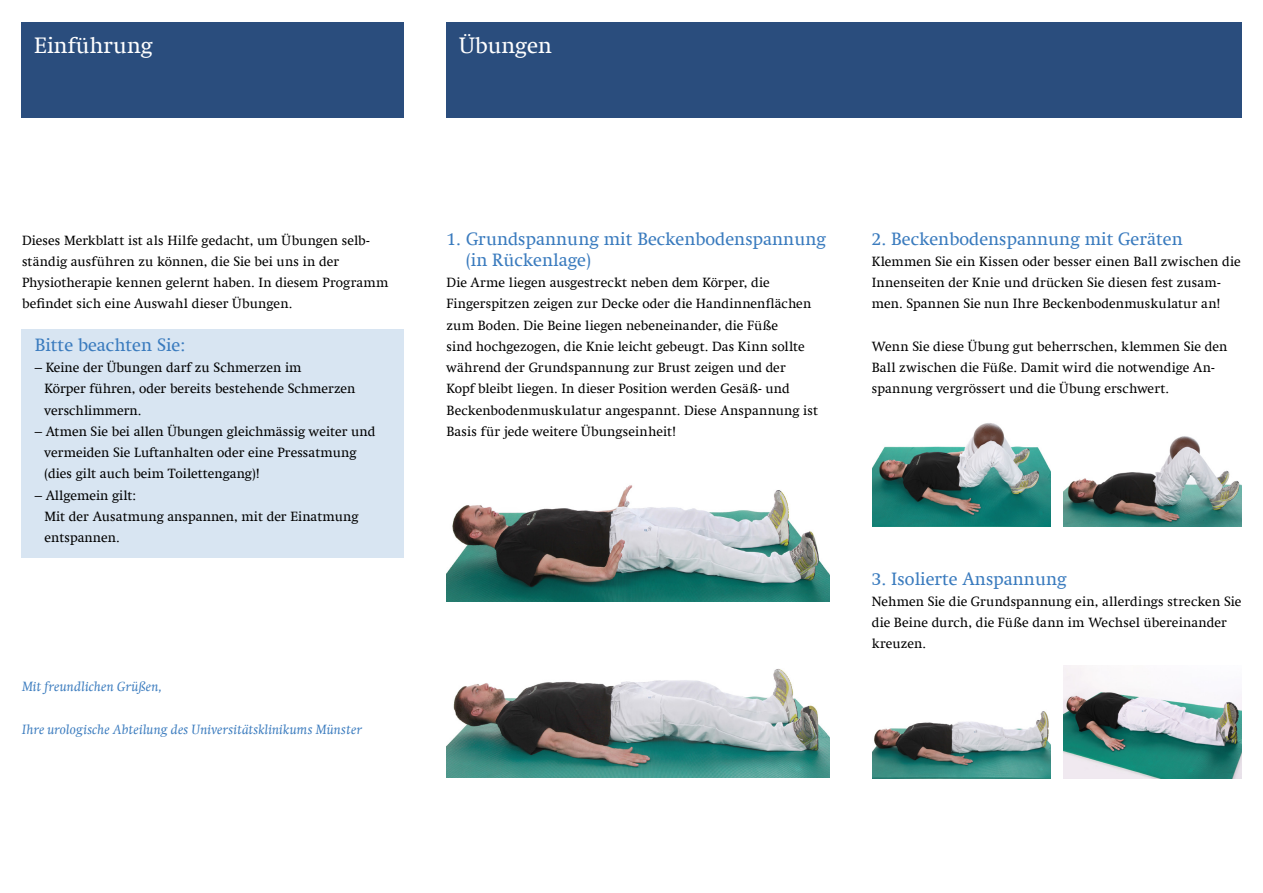
<style>
.page{position:relative;width:1263px;height:893px;background:#fff}
.page>*{position:absolute;margin:0;border:0;box-sizing:border-box;transform-origin:0 0}
.t1{font:22.5px "Swift Com";color:#fff}
.t2{font:18px/21.3px "Swift Com";color:#3a7bbe}
.t3{font:13.5px/21.3px "Swift Com";color:#000}
.t4{font:italic 13.5px "Swift Com";letter-spacing:.015em;color:#3a7bbe}
</style>
<div class="page">
<div style="left:21px;top:330px;width:383px;height:228px;background:#d8e5f2"></div>
<div style="left:21px;top:22px;width:383px;height:96px;background:#2a4d7d"></div>
<div style="left:446px;top:22px;width:796px;height:96px;background:#2a4d7d"></div>
<img style="left:446px;top:485px;width:383px;height:116px">
<img style="left:872px;top:423px;width:179px;height:103px">
<img style="left:872px;top:711px;width:179px;height:67px">
<img style="left:1063px;top:436px;width:179px;height:91px">
<img style="left:1063px;top:665px;width:179px;height:113px">
<img style="left:446px;top:669px;width:383px;height:109px">
<h1 class="t1" style="left:34px;top:32px;width:120px">Einführung</h1>
<h1 class="t1" style="left:459px;top:32px;width:94px">Übungen</h1>
<p class="t3" style="left:22px;top:229px;width:368px">Dieses Merkblatt ist als Hilfe gedacht, um Übungen selb&shy;ständig ausführen zu können, die Sie bei uns in der Physiotherapie kennen gelernt haben. In diesem Programm befindet sich eine Auswahl dieser Übungen.</p>
<h2 class="t2" style="left:35px;top:334px;width:152px">Bitte beachten Sie:</h2>
<p class="t3" style="left:45px;top:357px;width:312px;text-indent:-10px">– Keine der Übungen darf zu Schmerzen im<br>Körper führen, oder bereits bestehende Schmerzen verschlimmern.</p>
<p class="t3" style="left:45px;top:421px;width:332px;text-indent:-10px">– Atmen Sie bei allen Übungen gleichmässig weiter und vermeiden Sie Luftanhalten oder eine Pressatmung (dies gilt auch beim Toilettengang)!</p>
<p class="t3" style="left:45px;top:484px;width:315px;text-indent:-10px">– Allgemein gilt:<br>Mit der Ausatmung anspannen, mit der Einatmung entspannen.</p>
<p class="t4" style="left:22px;top:678px;width:141px">Mit freundlichen Grüßen,</p>
<p class="t4" style="left:22px;top:721px;width:342px">Ihre urologische Abteilung des Universitätsklinikums Münster</p>
<h2 class="t2" style="left:466px;top:228px;width:361px;text-indent:-19px">1. Grundspannung mit Beckenbodenspannung (in Rückenlage)</h2>
<p class="t3" style="left:446px;top:272px;width:373px">Die Arme liegen ausgestreckt neben dem Körper, die Fingerspitzen zeigen zur Decke oder die Handinnenflächen zum Boden. Die Beine liegen nebeneinander, die Füße<br>sind hochgezogen, die Knie leicht gebeugt. Das Kinn sollte während der Grundspannung zur Brust zeigen und der<br>Kopf bleibt liegen. In dieser Position werden Gesäß- und Beckenbodenmuskulatur angespannt. Diese Anspannung ist Basis für jede weitere Übungseinheit!</p>
<h2 class="t2" style="left:872px;top:228px;width:312px">2. Beckenbodenspannung mit Geräten</h2>
<p class="t3" style="left:872px;top:251px;width:371px">Klemmen Sie ein Kissen oder besser einen Ball zwischen die<br>Innenseiten der Knie und drücken Sie diesen fest zusam&shy;men. Spannen Sie nun Ihre Beckenbodenmuskulatur an!</p>
<p class="t3" style="left:872px;top:336px;width:357px">Wenn Sie diese Übung gut beherrschen, klemmen Sie den<br>Ball zwischen die Füße. Damit wird die notwendige An&shy;spannung vergrössert und die Übung erschwert.</p>
<h2 class="t2" style="left:872px;top:568px;width:196px">3. Isolierte Anspannung</h2>
<p class="t3" style="left:872px;top:591px;width:371px">Nehmen Sie die Grundspannung ein, allerdings strecken Sie die Beine durch, die Füße dann im Wechsel übereinander kreuzen.</p>
</div>
